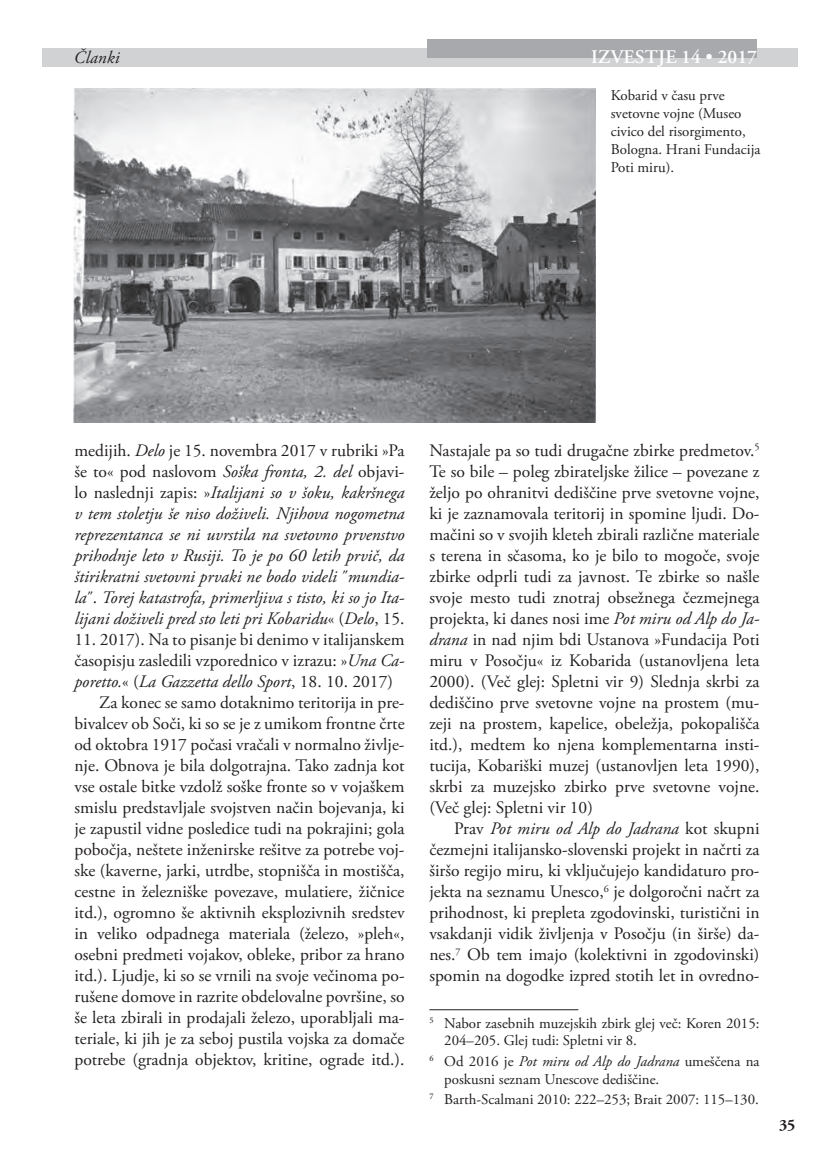
<style>
.page{position:relative;width:834px;height:1166px;background:#fff}
.page>*{position:absolute;margin:0;border:0;box-sizing:border-box;transform-origin:0 0}
.t1{font:600 19.25px "Adobe Garamond Pro";letter-spacing:.015em;color:#fff}
.t2{font:17.5px/21px "Adobe Garamond Pro";color:#231f20;text-align:justify}
.t3{font:italic 17.5px/21px "Adobe Garamond Pro";color:#231f20;text-align:justify}
.t4{font:700 15.75px "Adobe Garamond Pro";color:#231f20}
.t5{font:14.88px/17.8px "Adobe Garamond Pro";color:#231f20}
.s1{font-weight:400}
.s2{font-style:normal}
.s3{font-style:italic}
</style>
<div class="page">
<div style="left:42px;top:49px;width:755px;height:18px;background:#d1d2d4"></div>
<div style="left:427px;top:39px;width:330px;height:19px;background:#a8a9ad"></div>
<img style="left:74px;top:89px;width:521px;height:333px">
<hr style="left:429px;top:1009px;width:149px;height:1px;background:#231f20">
<p class="t3" style="left:74px;top:48px;width:47px">Članki</p>
<p class="t1" style="left:591px;top:49px;width:167px">IZVESTJE 14 <span class="s1">•</span> 2017</p>
<p class="t5" style="left:610px;top:88px;width:151px">Kobarid v času prve svetovne vojne (Museo civico del risorgimento,<br>Bologna. Hrani Fundacija<br>Poti miru).</p>
<p class="t3" style="left:74px;top:442px;width:331px"><span class="s2">medijih.</span> Delo <span class="s2">je 15. novembra 2017 v rubriki »Pa še to« pod naslovom</span> Soška fronta, 2. del <span class="s2">objavi&shy;lo naslednji zapis: »</span>Italijani so v šoku, kakršnega v tem stoletju še niso doživeli. Njihova nogometna reprezentanca se ni uvrstila na svetovno prvenstvo prihodnje leto v Rusiji. To je po 60 letih prvič, da štirikratni svetovni prvaki ne bodo videli <span class="s2">˝</span>mundia&shy;la<span class="s2">˝.</span> Torej katastrofa, primerljiva s tisto, ki so jo Ita&shy;lijani doživeli pred sto leti pri Kobaridu<span class="s2">« (</span>Delo<span class="s2">, 15.</span></p>
<p class="t2" style="left:74px;top:631px;width:331px">11. 2017). Na to pisanje bi denimo v italijanskem</p>
<p class="t2" style="left:74px;top:652px;width:331px">časopisju zasledili vzporednico v izrazu: »<span class="s3">Una Ca-</span></p>
<p class="t3" style="left:74px;top:673px;width:320px">poretto.<span class="s2">« (</span>La Gazzetta dello Sport<span class="s2">, 18. 10. 2017)</span></p>
<p class="t2" style="left:99px;top:694px;width:307px">Za konec se samo dotaknimo teritorija in pre-</p>
<p class="t2" style="left:74px;top:715px;width:331px">bivalcev ob Soči, ki so se je z umikom frontne črte</p>
<p class="t2" style="left:74px;top:736px;width:331px">od oktobra 1917 počasi vračali v normalno življe-</p>
<p class="t2" style="left:74px;top:757px;width:331px">nje. Obnova je bila dolgotrajna. Tako zadnja kot</p>
<p class="t2" style="left:74px;top:778px;width:331px">vse ostale bitke vzdolž soške fronte so v vojaškem</p>
<p class="t2" style="left:74px;top:799px;width:331px">smislu predstavljale svojstven način bojevanja, ki</p>
<p class="t2" style="left:74px;top:820px;width:331px">je zapustil vidne posledice tudi na pokrajini; gola</p>
<p class="t2" style="left:74px;top:841px;width:331px">pobočja, neštete inženirske rešitve za potrebe voj-</p>
<p class="t2" style="left:74px;top:862px;width:331px">ske (kaverne, jarki, utrdbe, stopnišča in mostišča,</p>
<p class="t2" style="left:74px;top:883px;width:331px">cestne in železniške povezave, mulatiere, žičnice</p>
<p class="t2" style="left:74px;top:904px;width:331px">itd.), ogromno še aktivnih eksplozivnih sredstev</p>
<p class="t2" style="left:74px;top:925px;width:331px">in veliko odpadnega materiala (železo, »pleh«,</p>
<p class="t2" style="left:74px;top:946px;width:331px">osebni predmeti vojakov, obleke, pribor za hrano</p>
<p class="t2" style="left:74px;top:967px;width:331px">itd.). Ljudje, ki so se vrnili na svoje večinoma po-</p>
<p class="t2" style="left:74px;top:988px;width:331px">rušene domove in razrite obdelovalne površine, so</p>
<p class="t2" style="left:74px;top:1009px;width:331px">še leta zbirali in prodajali železo, uporabljali ma-</p>
<p class="t2" style="left:74px;top:1030px;width:331px">teriale, ki jih je za seboj pustila vojska za domače</p>
<p class="t2" style="left:74px;top:1051px;width:331px">potrebe (gradnja objektov, kritine, ograde itd.).</p>
<p class="t2" style="left:429px;top:442px;width:331px">Nastajale pa so tudi drugačne zbirke predmetov.<sup>5<br></sup>Te so bile – poleg zbirateljske žilice – povezane z željo po ohranitvi dediščine prve svetovne vojne, ki je zaznamovala teritorij in spomine ljudi. Do&shy;mačini so v svojih kleteh zbirali različne materiale s terena in sčasoma, ko je bilo to mogoče, svoje zbirke odprli tudi za javnost. Te zbirke so našle svoje mesto tudi znotraj obsežnega čezmejnega projekta, ki danes nosi ime <span class="s3">Pot miru od Alp do Ja&shy;drana</span> in nad njim bdi Ustanova »Fundacija Poti miru v Posočju« iz Kobarida (ustanovljena leta 2000). (Več glej: Spletni vir 9) Slednja skrbi za dediščino prve svetovne vojne na prostem (mu&shy;zeji na prostem, kapelice, obeležja, pokopališča itd.), medtem ko njena komplementarna insti&shy;tucija, Kobariški muzej (ustanovljen leta 1990), skrbi za muzejsko zbirko prve svetovne vojne. (Več glej: Spletni vir 10)</p>
<p class="t2" style="left:429px;top:820px;width:331px;text-indent:25px">Prav <span class="s3">Pot miru od Alp do Jadrana</span> kot skupni čezmejni italijansko-slovenski projekt in načrti za širšo regijo miru, ki vključujejo kandidaturo pro&shy;jekta na seznamu Unesco,<sup>6</sup> je dolgoročni načrt za prihodnost, ki prepleta zgodovinski, turistični in vsakdanji vidik življenja v Posočju (in širše) da&shy;nes.<sup>7</sup> Ob tem imajo (kolektivni in zgodovinski) spomin na dogodke izpred stotih let in ovredno-</p>
<p class="t5" style="left:444px;top:1015px;width:317px;text-indent:-15px"><sup>5</sup> Nabor zasebnih muzejskih zbirk glej več: Koren 2015:<br>204–205. Glej tudi: Spletni vir 8.</p>
<p class="t5" style="left:444px;top:1053px;width:317px;text-indent:-15px"><sup>6</sup> Od 2016 je <span class="s3">Pot miru od Alp do Jadrana</span> umeščena na poskusni seznam Unescove dediščine.</p>
<p class="t5" style="left:429px;top:1091px;width:331px"><sup>7</sup> Barth-Scalmani 2010: 222–253; Brait 2007: 115–130.</p>
<p class="t4" style="left:779px;top:1118px;width:18px">35</p>
</div>
